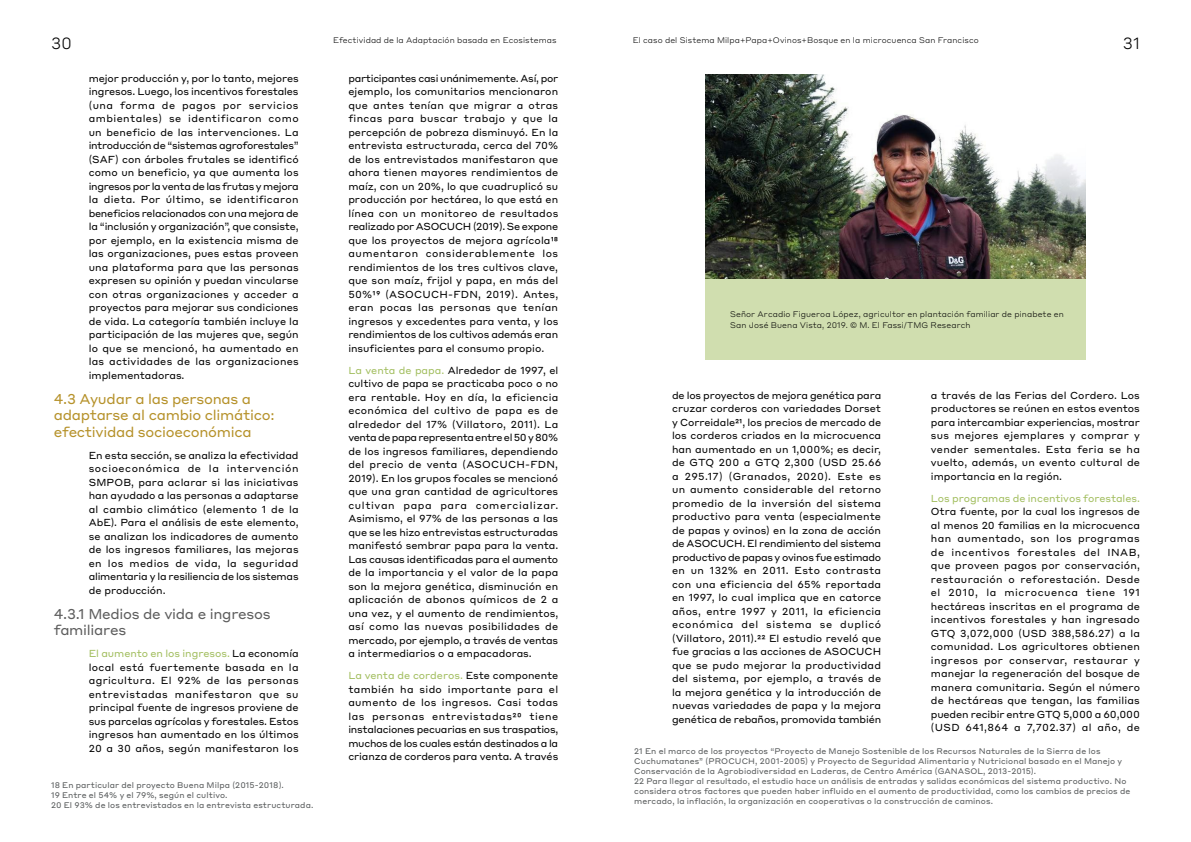
<style>
.page{position:relative;width:1191px;height:842px;background:#fff}
.page>*{position:absolute;margin:0;border:0;box-sizing:border-box;transform-origin:0 0}
.t1{font:300 16px "Styrene A";color:#000}
.t2{font:14px/16.5px "Styrene A";letter-spacing:-.02em;color:#b6922b}
.t3{font:14px/16.5px "Styrene A";letter-spacing:-.02em;color:#5e5e5e}
.t4{font:10px/13.5px "Styrene A";letter-spacing:-.005em;color:#000;text-align:justify}
.t5{font:10px "Styrene A";letter-spacing:-.005em;color:#a2be5f}
.t6{font:8px/10px "Styrene A";letter-spacing:.01em;color:#56595a}
.t7{font:300 8px/11px "Styrene A";letter-spacing:.01em;color:#000}
.s1{color:#a2be5f}
</style>
<div class="page">
<div style="left:705px;top:74px;width:380px;height:286px;background:#d0deaf"></div>
<img style="left:705px;top:74px;width:380px;height:204px">
<p class="t7" style="left:333px;top:34px;width:225px">Efectividad de la Adaptación basada en Ecosistemas</p>
<p class="t7" style="left:632px;top:34px;width:347px">El caso del Sistema Milpa+Papa+Ovinos+Bosque en la microcuenca San Francisco</p>
<h1 class="t1" style="left:51px;top:30px;width:23px">30</h1>
<h1 class="t1" style="left:1122px;top:30px;width:19px">31</h1>
<p class="t4" style="left:89px;top:71px;width:211px">mejor producción y, por lo tanto, mejores ingresos. Luego, los incentivos forestales (una forma de pagos por servicios ambientales) se identificaron como un beneficio de las intervenciones. La introducción de “sistemas agroforestales” (SAF) con árboles frutales se identificó como un beneficio, ya que aumenta los ingresos por la venta de las frutas y mejora la dieta. Por último, se identificaron beneficios relacionados con una mejora de la “inclusión y organización”, que consiste, por ejemplo, en la existencia misma de las organizaciones, pues estas proveen una plataforma para que las personas expresen su opinión y puedan vincularse con otras organizaciones y acceder a proyectos para mejorar sus condiciones de vida. La categoría también incluye la participación de las mujeres que, según lo que se mencionó, ha aumentado en las actividades de las organizaciones implementadoras.</p>
<h2 class="t2" style="left:54px;top:389px;width:222px">4.3 Ayudar a las personas a adaptarse al cambio climático: efectividad socioeconómica</h2>
<p class="t4" style="left:89px;top:448px;width:211px">En esta sección, se analiza la efectividad socioeconómica de la intervención SMPOB, para aclarar si las iniciativas han ayudado a las personas a adaptarse al cambio climático (elemento 1 de la AbE). Para el análisis de este elemento, se analizan los indicadores de aumento de los ingresos familiares, las mejoras en los medios de vida, la seguridad alimentaria y la resiliencia de los sistemas de producción.</p>
<h2 class="t3" style="left:54px;top:604px;width:218px">4.3.1 Medios de vida e ingresos familiares</h2>
<p class="t4" style="left:89px;top:646px;width:211px"><span class="s1">El aumento en los ingresos.</span> La economía local está fuertemente basada en la agricultura. El 92% de las personas entrevistadas manifestaron que su principal fuente de ingresos proviene de sus parcelas agrícolas y forestales. Estos ingresos han aumentado en los últimos 20 a 30 años, según manifestaron los</p>
<p class="t6" style="left:51px;top:779px;width:264px">18 En particular del proyecto Buena Milpa (2015-2018).<br>19 Entre el 54% y el 79%, según el cultivo.<br>20 El 93% de los entrevistados en la entrevista estructurada.</p>
<p class="t4" style="left:348px;top:71px;width:211px">participantes casi unánimemente. Así, por ejemplo, los comunitarios mencionaron que antes tenían que migrar a otras fincas para buscar trabajo y que la percepción de pobreza disminuyó. En la entrevista estructurada, cerca del 70% de los entrevistados manifestaron que ahora tienen mayores rendimientos de maíz, con un 20%, lo que cuadruplicó su producción por hectárea, lo que está en línea con un monitoreo de resultados realizado por ASOCUCH (2019). Se expone que los proyectos de mejora agrícola18 aumentaron considerablemente los rendimientos de los tres cultivos clave, que son maíz, frijol y papa, en más del 50%19 (ASOCUCH-FDN, 2019). Antes, eran pocas las personas que tenían ingresos y excedentes para venta, y los rendimientos de los cultivos además eran insuficientes para el consumo propio.</p>
<p class="t4" style="left:348px;top:363px;width:211px"><span class="s1">La venta de papa.</span> Alrededor de 1997, el cultivo de papa se practicaba poco o no era rentable. Hoy en día, la eficiencia económica del cultivo de papa es de alrededor del 17% (Villatoro, 2011). La venta de papa representa entre el 50 y 80% de los ingresos familiares, dependiendo del precio de venta (ASOCUCH-FDN, 2019). En los grupos focales se mencionó que una gran cantidad de agricultores cultivan papa para comercializar.<br>Asimismo, el 97% de las personas a las que se les hizo entrevistas estructuradas manifestó sembrar papa para la venta.<br>Las causas identificadas para el aumento de la importancia y el valor de la papa son la mejora genética, disminución en aplicación de abonos químicos de 2 a una vez, y el aumento de rendimientos, así como las nuevas posibilidades de mercado, por ejemplo, a través de ventas a intermediarios o a empacadoras.</p>
<p class="t4" style="left:348px;top:668px;width:211px"><span class="s1">La venta de corderos.</span> Este componente también ha sido importante para el aumento de los ingresos. Casi todas las personas entrevistadas20 tiene instalaciones pecuarias en sus traspatios, muchos de los cuales están destinados a la crianza de corderos para venta. A través</p>
<p class="t7" style="left:730px;top:308px;width:335px">Señor Arcadio Figueroa López, agricultor en plantación familiar de pinabete en<br>San José Buena Vista, 2019. © M. El Fassi/TMG Research</p>
<p class="t4" style="left:672px;top:388px;width:211px">de los proyectos de mejora genética para cruzar corderos con variedades Dorset y Correidale21, los precios de mercado de los corderos criados en la microcuenca han aumentado en un 1,000%; es decir, de GTQ 200 a GTQ 2,300 (USD 25.66 a 295.17) (Granados, 2020). Este es un aumento considerable del retorno promedio de la inversión del sistema productivo para venta (especialmente de papas y ovinos) en la zona de acción de ASOCUCH. El rendimiento del sistema productivo de papas y ovinos fue estimado en un 132% en 2011. Esto contrasta con una eficiencia del 65% reportada en 1997, lo cual implica que en catorce años, entre 1997 y 2011, la eficiencia económica del sistema se duplicó (Villatoro, 2011).22 El estudio reveló que fue gracias a las acciones de ASOCUCH que se pudo mejorar la productividad del sistema, por ejemplo, a través de la mejora genética y la introducción de nuevas variedades de papa y la mejora genética de rebaños, promovida también</p>
<p class="t4" style="left:931px;top:388px;width:211px">a través de las Ferias del Cordero. Los productores se reúnen en estos eventos para intercambiar experiencias, mostrar sus mejores ejemplares y comprar y vender sementales. Esta feria se ha vuelto, además, un evento cultural de importancia en la región.</p>
<p class="t5" style="left:931px;top:490px;width:211px">Los programas de incentivos forestales.</p>
<p class="t4" style="left:931px;top:504px;width:211px">Otra fuente, por la cual los ingresos de al menos 20 familias en la microcuenca han aumentado, son los programas de incentivos forestales del INAB, que proveen pagos por conservación, restauración o reforestación. Desde el 2010, la microcuenca tiene 191 hectáreas inscritas en el programa de incentivos forestales y han ingresado GTQ 3,072,000 (USD 388,586.27) a la comunidad. Los agricultores obtienen ingresos por conservar, restaurar y manejar la regeneración del bosque de manera comunitaria. Según el número de hectáreas que tengan, las familias pueden recibir entre GTQ 5,000 a 60,000 (USD 641,864 a 7,702.37) al año, de</p>
<p class="t6" style="left:634px;top:745px;width:497px">21 En el marco de los proyectos “Proyecto de Manejo Sostenible de los Recursos Naturales de la Sierra de los Cuchumatanes” (PROCUCH, 2001-2005) y Proyecto de Seguridad Alimentaria y Nutricional basado en el Manejo y Conservación de la Agrobiodiversidad en Laderas, de Centro América (GANASOL, 2013-2015).<br>22 Para llegar al resultado, el estudio hace un análisis de entradas y salidas económicas del sistema productivo. No considera otros factores que pueden haber influido en el aumento de productividad, como los cambios de precios de mercado, la inflación, la organización en cooperativas o la construcción de caminos.</p>
</div>
